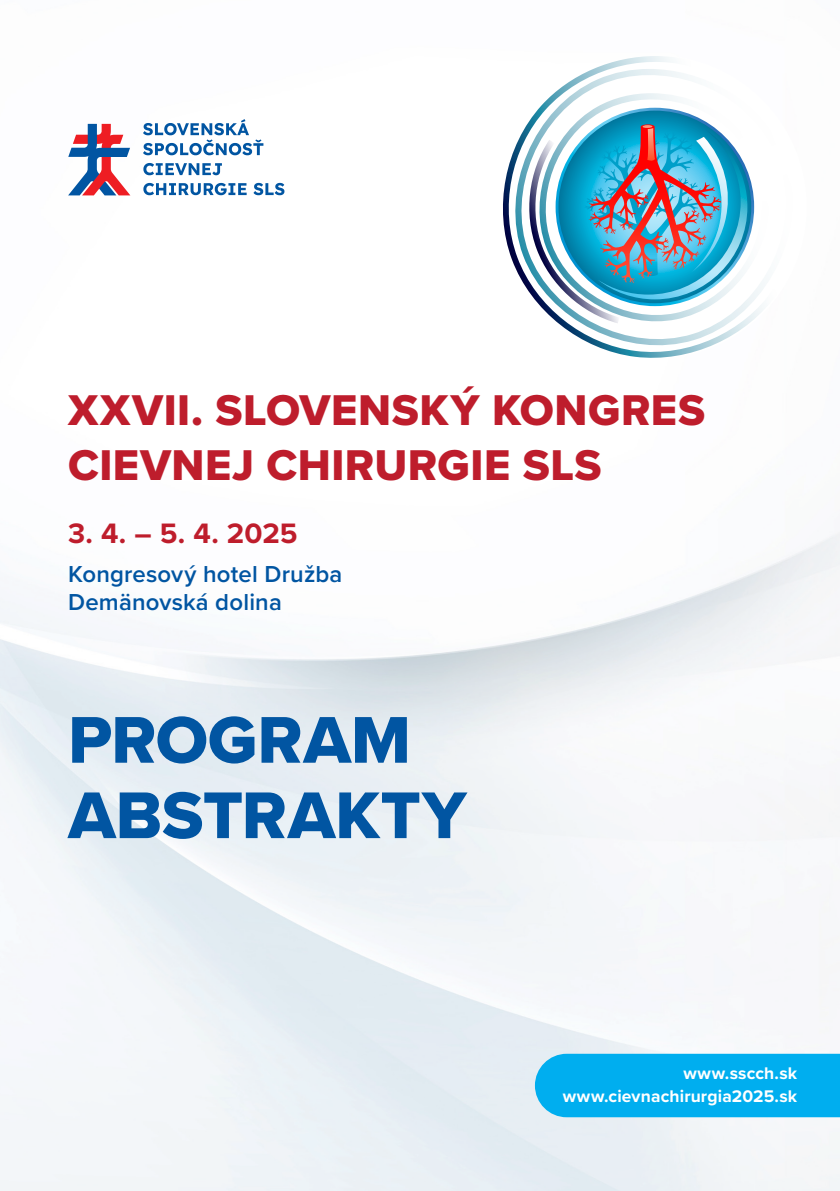
<style>
.page{position:relative;width:840px;height:1191px;background:#fff}
.page>*{position:absolute;margin:0;border:0;box-sizing:border-box;transform-origin:0 0}
.t1{font:68.4px/75.4px "Proxima Nova Extrabld";letter-spacing:-.005em;color:#0155a2}
.t2{font:44.6px/54.8px "Proxima Nova Extrabld";letter-spacing:.01em;color:#be1d2c}
.t3{font:700 29.2px "Proxima Nova";color:#be1d2c}
.t4{font:600 24px/28.8px "Proxima Nova";letter-spacing:.005em;color:#0155a2}
.t5{font:700 17.4px/23.2px "Proxima Nova";letter-spacing:.01em;color:#fff;text-align:right}
</style>
<div class="page">
<img style="left:0;top:123px;width:839px;height:1068px">
<svg style="left:143px;top:119px;width:120px;height:36px"></svg>
<svg style="left:143px;top:163px;width:79px;height:12px"></svg>
<svg style="left:143px;top:183px;width:103px;height:12px"></svg>
<svg style="left:253px;top:183px;width:31px;height:12px"></svg>
<svg style="left:68px;top:124px;width:62px;height:71px"></svg>
<svg style="left:777px;top:123px;width:27px;height:237px"></svg>
<svg style="left:492px;top:56px;width:285px;height:307px"></svg>
<svg style="left:558px;top:111px;width:192px;height:192px"></svg>
<img style="left:523px;top:124px;width:224px;height:199px">
<div style="left:534px;top:1053px;width:305px;height:64px;background:#00aeef"></div>
<p class="t2" style="left:68px;top:382px;width:638px">XXVII. SLOVENSKÝ KONGRES<br>CIEVNEJ CHIRURGIE SLS</p>
<p class="t3" style="left:68px;top:511px;width:231px">3. 4. – 5. 4. 2025</p>
<p class="t4" style="left:68px;top:558px;width:276px">Kongresový hotel Družba<br>Demänovská dolina</p>
<h1 class="t1" style="left:68px;top:701px;width:400px">PROGRAM<br>ABSTRAKTY</h1>
<p class="t5" style="left:562px;top:1060px;width:236px">www.sscch.sk www.cievnachirurgia2025.sk</p>
</div>
